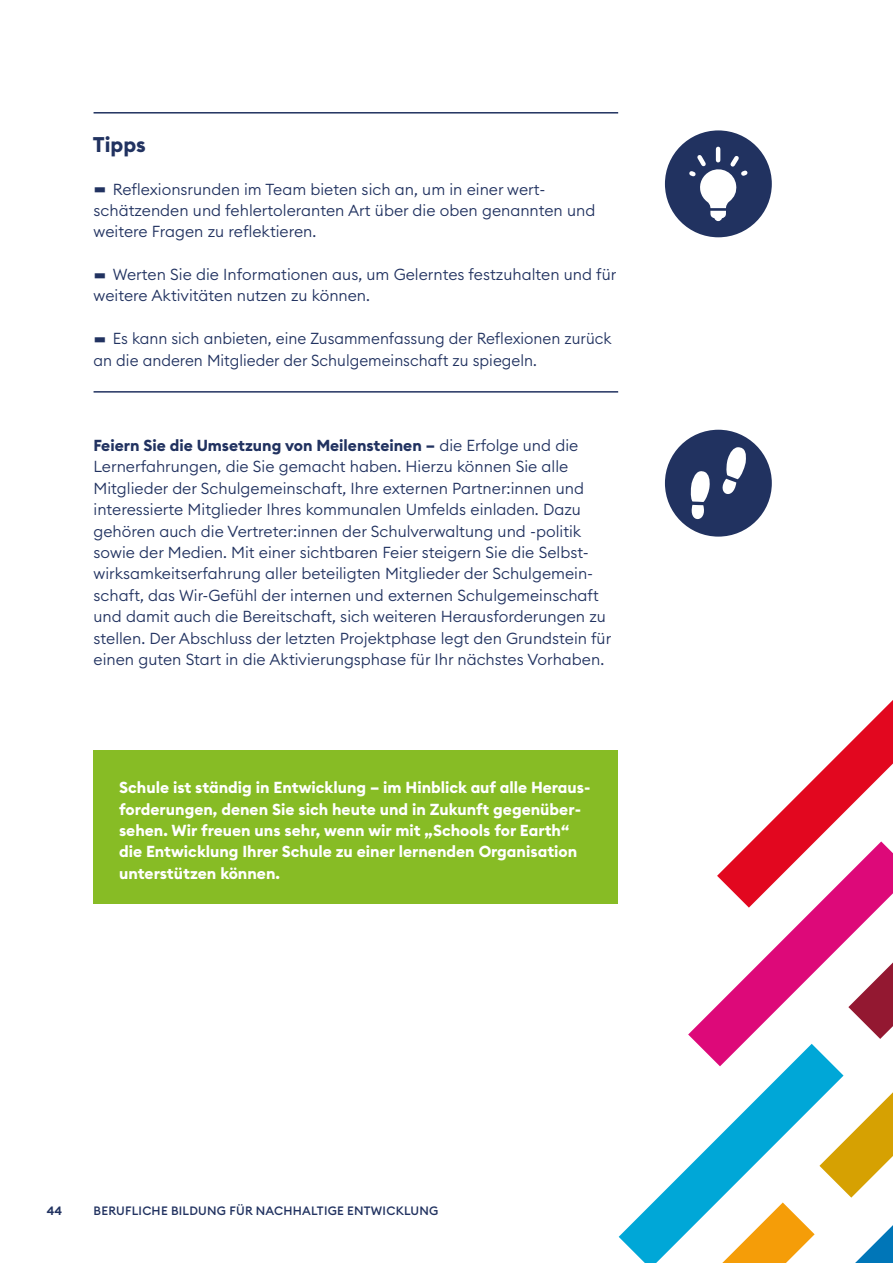
<style>
.page{position:relative;width:893px;height:1263px;background:#fff}
.page>*{position:absolute;margin:0;border:0;box-sizing:border-box;transform-origin:0 0}
.H3_Linie_oben{font:700 21px "Euclid Circular B";letter-spacing:-.005em;color:#213260}
.F1_Flatter_10_5{font:300 15.75px/21.3px "Euclid Circular B";color:#213260}
.t1{font:700 15.75px/21.3px "Euclid Circular B";color:#fff}
.t2{font:500 12px "Euclid Circular B";letter-spacing:.02em;color:#213260}
.t3{font:600 12px "Euclid Circular B";color:#213260}
.s1{font-weight:700}
</style>
<div class="page">
<hr style="left:94px;top:112px;width:524px;height:2px;background:#213260">
<hr style="left:94px;top:391px;width:524px;height:2px;background:#213260">
<div style="left:665px;top:130px;width:107px;height:107px;background:#213260;border-radius:50%"></div>
<hr style="left:716px;top:149px;width:4px;height:11px;background:#fff">
<svg style="left:689px;top:151px;width:59px;height:70px"></svg>
<div style="left:665px;top:430px;width:107px;height:107px;background:#213260;border-radius:50%"></div>
<svg style="left:690px;top:447px;width:56px;height:73px"></svg>
<div style="left:94px;top:750px;width:524px;height:154px;background:#87bc25"></div>
<svg style="left:618px;top:700px;width:275px;height:563px"></svg>
<p class="H3_Linie_oben" style="left:93px;top:131px;width:54px">Tipps</p>
<p class="F1_Flatter_10_5" style="left:94px;top:178px;width:503px">■ Reflexionsrunden im Team bieten sich an, um in einer wert&shy;schätzenden und fehlertoleranten Art über die oben genannten und weitere Fragen zu reflektieren.</p>
<p class="F1_Flatter_10_5" style="left:94px;top:264px;width:524px">■ Werten Sie die Informationen aus, um Gelerntes festzuhalten und für weitere Aktivitäten nutzen zu können.</p>
<p class="F1_Flatter_10_5" style="left:94px;top:328px;width:520px">■ Es kann sich anbieten, eine Zusammenfassung der Reflexionen zurück an die anderen Mitglieder der Schulgemeinschaft zu spiegeln.</p>
<p class="F1_Flatter_10_5" style="left:94px;top:435px;width:519px"><span class="s1">Feiern Sie die Umsetzung von Meilensteinen –</span> die Erfolge und die Lernerfahrungen, die Sie gemacht haben. Hierzu können Sie alle Mitglieder der Schulgemeinschaft, Ihre externen Partner:innen und interessierte Mitglieder Ihres kommunalen Umfelds einladen. Dazu gehören auch die Vertreter:innen der Schulverwaltung und -politik sowie der Medien. Mit einer sichtbaren Feier steigern Sie die Selbst&shy;wirksamkeitserfahrung aller beteiligten Mitglieder der Schulgemein&shy;schaft, das Wir-Gefühl der internen und externen Schulgemeinschaft und damit auch die Bereitschaft, sich weiteren Herausforderungen zu stellen. Der Abschluss der letzten Projektphase legt den Grundstein für einen guten Start in die Aktivierungsphase für Ihr nächstes Vorhaben.</p>
<h4 class="t1" style="left:119px;top:777px;width:473px">Schule ist ständig in Entwicklung – im Hinblick auf alle Heraus&shy;forderungen, denen Sie sich heute und in Zukunft gegenüber&shy;sehen. Wir freuen uns sehr, wenn wir mit „Schools for Earth“ die Entwicklung Ihrer Schule zu einer lernenden Organisation unterstützen können.</h4>
<p class="t3" style="left:47px;top:1202px;width:17px">44</p>
<p class="t2" style="left:94px;top:1202px;width:346px">BERUFLICHE BILDUNG FÜR NACHHALTIGE ENTWICKLUNG</p>
</div>
